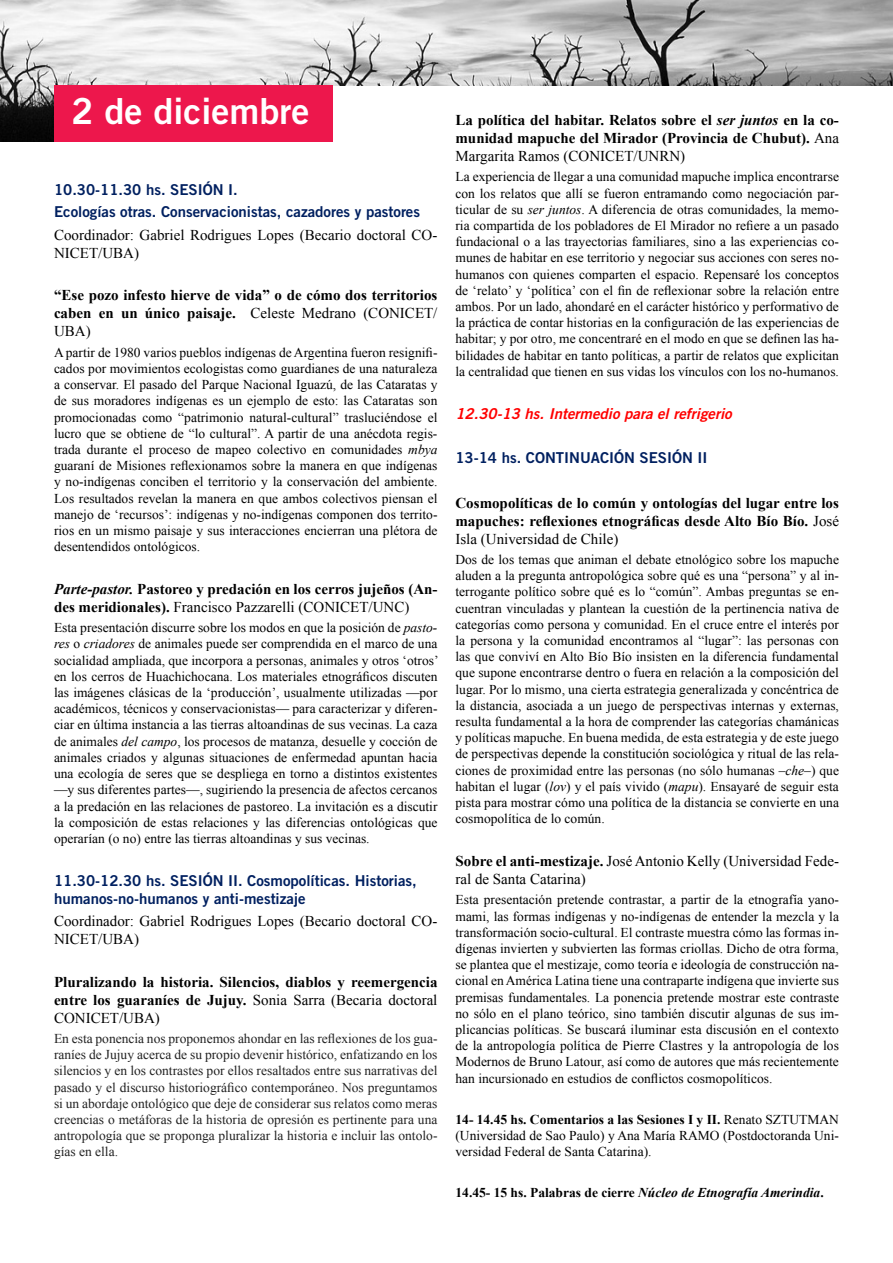
<style>
.page{position:relative;width:893px;height:1263px;background:#fff}
.page>*{position:absolute;margin:0;border:0;box-sizing:border-box;transform-origin:0 0}
.t1{font:36px "Trade Gothic Bold Two";color:#fff}
.t2{font:700 15px/18px "Times New Roman";color:#000;text-align:justify}
.t3{font:15px/18px "Times New Roman";color:#000}
.t4{font:15px/22.2px "Trade Gothic Bold Two";color:#002060}
.t5{font:italic 15px "Trade Gothic Bold Two";color:#f00}
.t6{font:13.5px/16.2px "Times New Roman";color:#000;text-align:justify}
.t7{font:13.5px/16.2px "Times New Roman";color:#222;text-align:justify}
.t8{font:700 13.5px "Times New Roman";color:#000}
.s1{font-weight:400}
.s2{font-style:italic}
.s3{font-weight:700}
</style>
<div class="page">
<img style="left:0;top:0;width:179px;height:141px">
<img style="left:179px;top:0;width:714px;height:85px">
<div style="left:54px;top:85px;width:278px;height:57px;background:#ed174c"></div>
<h1 class="t1" style="left:71px;top:89px;width:239px">2 de diciembre</h1>
<p class="t4" style="left:54px;top:178px;width:368px">10.30-11.30 hs. SESIÓN I.<br>Ecologías otras. Conservacionistas, cazadores y pastores</p>
<p class="t3" style="left:54px;top:225px;width:385px">Coordinador: Gabriel Rodrigues Lopes (Becario doctoral CO-<br>NICET/UBA)</p>
<p class="t2" style="left:54px;top:286px;width:385px">“Ese pozo infesto hierve de vida” o de cómo dos territorios caben en un único paisaje. <span class="s1">Celeste Medrano (CONICET/ UBA)</span></p>
<p class="t6" style="left:54px;top:344px;width:385px">A partir de 1980 varios pueblos indígenas de Argentina fueron resignifi&shy;cados por movimientos ecologistas como guardianes de una naturaleza a conservar. El pasado del Parque Nacional Iguazú, de las Cataratas y de sus moradores indígenas es un ejemplo de esto: las Cataratas son promocionadas como “patrimonio natural-cultural” trasluciéndose el lucro que se obtiene de “lo cultural”. A partir de una anécdota regis&shy;trada durante el proceso de mapeo colectivo en comunidades <span class="s2">mbya </span>guaraní de Misiones reflexionamos sobre la manera en que indígenas y no-indígenas conciben el territorio y la conservación del ambiente.<br>Los resultados revelan la manera en que ambos colectivos piensan el manejo de ‘recursos’: indígenas y no-indígenas componen dos territo&shy;rios en un mismo paisaje y sus interacciones encierran una plétora de desentendidos ontológicos.</p>
<p class="t2" style="left:54px;top:579px;width:385px"><span class="s2">Parte-pastor.</span> Pastoreo y predación en los cerros jujeños (An&shy;des meridionales). <span class="s1">Francisco Pazzarelli (CONICET/UNC)</span></p>
<p class="t6" style="left:54px;top:619px;width:386px">Esta presentación discurre sobre los modos en que la posición de <span class="s2">pasto&shy;res</span> o <span class="s2">criadores</span> de animales puede ser comprendida en el marco de una socialidad ampliada, que incorpora a personas, animales y otros ‘otros’ en los cerros de Huachichocana. Los materiales etnográficos discuten las imágenes clásicas de la ‘producción’, usualmente utilizadas —por académicos, técnicos y conservacionistas— para caracterizar y diferen&shy;ciar en última instancia a las tierras altoandinas de sus vecinas. La caza de animales <span class="s2">del campo</span>, los procesos de matanza, desuelle y cocción de animales criados y algunas situaciones de enfermedad apuntan hacia una ecología de seres que se despliega en torno a distintos existentes —y sus diferentes partes—, sugiriendo la presencia de afectos cercanos a la predación en las relaciones de pastoreo. La invitación es a discutir la composición de estas relaciones y las diferencias ontológicas que operarían (o no) entre las tierras altoandinas y sus vecinas.</p>
<p class="t4" style="left:54px;top:871px;width:364px;line-height:18px">11.30-12.30 hs. SESIÓN II. Cosmopolíticas. Historias, humanos-no-humanos y anti-mestizaje</p>
<p class="t3" style="left:54px;top:912px;width:385px">Coordinador: Gabriel Rodrigues Lopes (Becario doctoral CO-<br>NICET/UBA)</p>
<p class="t2" style="left:54px;top:972px;width:385px">Pluralizando la historia. Silencios, diablos y reemergencia entre los guaraníes de Jujuy. <span class="s1">Sonia Sarra (Becaria doctoral CONICET/UBA)</span></p>
<p class="t7" style="left:54px;top:1030px;width:385px">En esta ponencia nos proponemos ahondar en las reflexiones de los gua&shy;raníes de Jujuy acerca de su propio devenir histórico, enfatizando en los silencios y en los contrastes por ellos resaltados entre sus narrativas del pasado y el discurso historiográfico contemporáneo. Nos preguntamos si un abordaje ontológico que deje de considerar sus relatos como meras creencias o metáforas de la historia de opresión es pertinente para una antropología que se proponga pluralizar la historia e incluir las ontolo&shy;gías en ella.</p>
<p class="t2" style="left:455px;top:111px;width:385px">La política del habitar. Relatos sobre el <span class="s2">ser juntos</span> en la co&shy;munidad mapuche del Mirador (Provincia de Chubut). <span class="s1">Ana Margarita Ramos (CONICET/UNRN)</span></p>
<p class="t6" style="left:455px;top:169px;width:385px">La experiencia de llegar a una comunidad mapuche implica encontrarse con los relatos que allí se fueron entramando como negociación par&shy;ticular de su <span class="s2">ser juntos</span>. A diferencia de otras comunidades, la memo&shy;ria compartida de los pobladores de El Mirador no refiere a un pasado fundacional o a las trayectorias familiares, sino a las experiencias co&shy;munes de habitar en ese territorio y negociar sus acciones con seres no&shy;humanos con quienes comparten el espacio. Repensaré los conceptos de ‘relato’ y ‘política’ con el fin de reflexionar sobre la relación entre ambos. Por un lado, ahondaré en el carácter histórico y performativo de la práctica de contar historias en la configuración de las experiencias de habitar; y por otro, me concentraré en el modo en que se definen las ha&shy;bilidades de habitar en tanto políticas, a partir de relatos que explicitan la centralidad que tienen en sus vidas los vínculos con los no-humanos.</p>
<p class="t5" style="left:455px;top:404px;width:278px">12.30-13 hs. Intermedio para el refrigerio</p>
<p class="t4" style="left:455px;top:446px;width:254px">13-14 hs. CONTINUACIÓN SESIÓN II</p>
<p class="t2" style="left:455px;top:493px;width:385px">Cosmopolíticas de lo común y ontologías del lugar entre los mapuches: reflexiones etnográficas desde Alto Bío Bío. <span class="s1">José Isla (Universidad de Chile)</span></p>
<p class="t6" style="left:455px;top:551px;width:385px">Dos de los temas que animan el debate etnológico sobre los mapuche aluden a la pregunta antropológica sobre qué es una “persona” y al in&shy;terrogante político sobre qué es lo “común”. Ambas preguntas se en&shy;cuentran vinculadas y plantean la cuestión de la pertinencia nativa de categorías como persona y comunidad. En el cruce entre el interés por la persona y la comunidad encontramos al “lugar”: las personas con las que conviví en Alto Bío Bío insisten en la diferencia fundamental que supone encontrarse dentro o fuera en relación a la composición del lugar. Por lo mismo, una cierta estrategia generalizada y concéntrica de la distancia, asociada a un juego de perspectivas internas y externas, resulta fundamental a la hora de comprender las categorías chamánicas y políticas mapuche. En buena medida, de esta estrategia y de este juego de perspectivas depende la constitución sociológica y ritual de las rela&shy;ciones de proximidad entre las personas (no sólo humanas –<span class="s2">che</span>–) que habitan el lugar (<span class="s2">lov</span>) y el país vivido (<span class="s2">mapu</span>). Ensayaré de seguir esta pista para mostrar cómo una política de la distancia se convierte en una cosmopolítica de lo común.</p>
<p class="t3" style="left:455px;top:852px;width:385px"><span class="s3">Sobre el anti-mestizaje.</span> José Antonio Kelly (Universidad Fede&shy;ral de Santa Catarina)</p>
<p class="t6" style="left:455px;top:892px;width:385px">Esta presentación pretende contrastar, a partir de la etnografía yano&shy;mami, las formas indígenas y no-indígenas de entender la mezcla y la transformación socio-cultural. El contraste muestra cómo las formas in&shy;dígenas invierten y subvierten las formas criollas. Dicho de otra forma, se plantea que el mestizaje, como teoría e ideología de construcción na&shy;cional en América Latina tiene una contraparte indígena que invierte sus premisas fundamentales. La ponencia pretende mostrar este contraste no sólo en el plano teórico, sino también discutir algunas de sus im&shy;plicancias políticas. Se buscará iluminar esta discusión en el contexto de la antropología política de Pierre Clastres y la antropología de los Modernos de Bruno Latour, así como de autores que más recientemente han incursionado en estudios de conflictos cosmopolíticos.</p>
<p class="t6" style="left:455px;top:1111px;width:385px"><span class="s3">14- 14.45 hs. Comentarios a las Sesiones I y II.</span> Renato SZTUTMAN (Universidad de Sao Paulo) y Ana María RAMO (Postdoctoranda Uni&shy;versidad Federal de Santa Catarina).</p>
<p class="t8" style="left:455px;top:1183px;width:370px">14.45- 15 hs. Palabras de cierre <span class="s2">Núcleo de Etnografía Amerindia</span>.</p>
</div>
